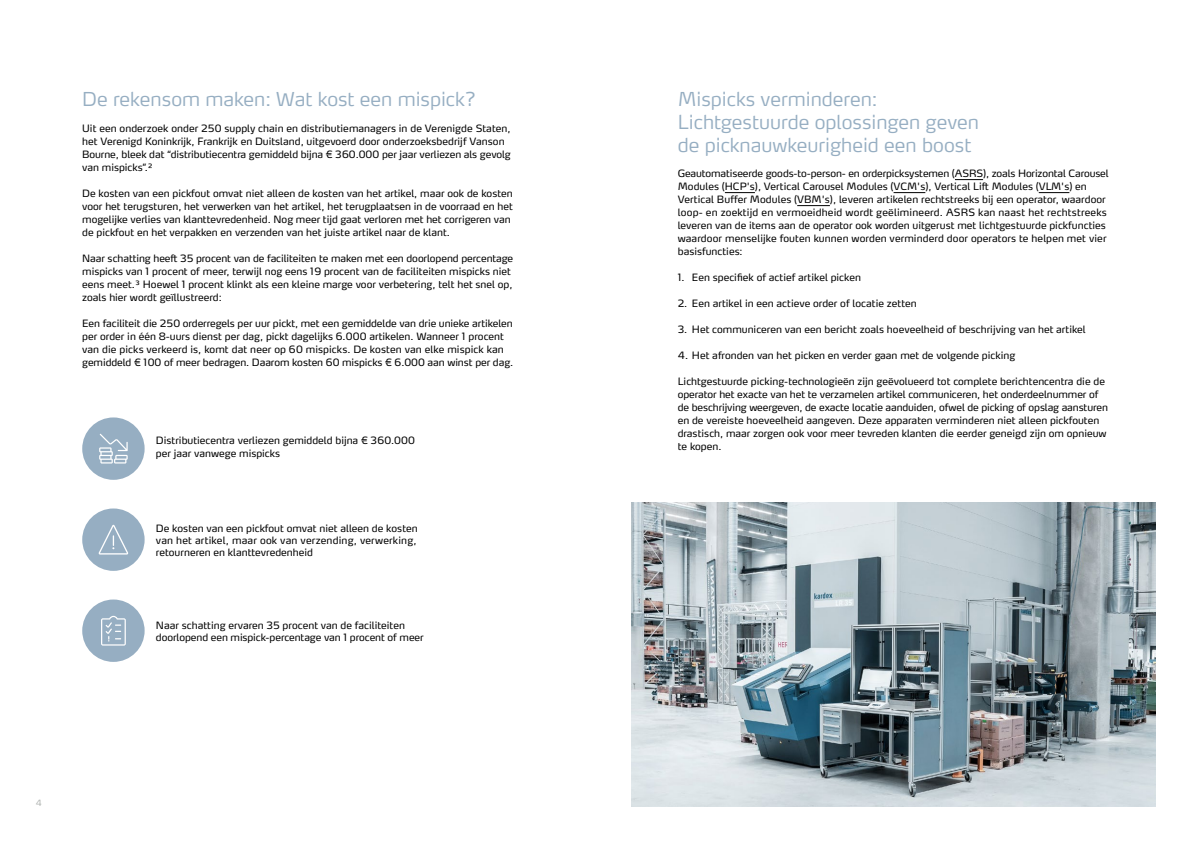
<style>
.page{position:relative;width:1191px;height:842px;background:#fff}
.page>*{position:absolute;margin:0;border:0;box-sizing:border-box;transform-origin:0 0}
.t1{font:300 19px/22.8px "Max Pro";color:#96aec2}
.t2{font:10px/13px "Max Pro";color:#000}
.t3{font:300 8.5px "Max Pro";color:#a8aca9}
</style>
<div class="page">
<div style="left:82px;top:417px;width:63px;height:63px;background:#96aec2;border-radius:50%"></div>
<svg style="left:99px;top:434px;width:29px;height:29px"></svg>
<div style="left:82px;top:508px;width:63px;height:63px;background:#96aec2;border-radius:50%"></div>
<svg style="left:99px;top:525px;width:29px;height:30px"></svg>
<div style="left:82px;top:599px;width:63px;height:63px;background:#96aec2;border-radius:50%"></div>
<svg style="left:101px;top:616px;width:25px;height:30px"></svg>
<svg style="left:955px;top:179px;width:28px;height:1px"></svg>
<hr style="left:725px;top:192px;width:30px;height:1px;background:#000">
<hr style="left:893px;top:192px;width:32px;height:1px;background:#000">
<hr style="left:1038px;top:192px;width:31px;height:1px;background:#000">
<hr style="left:797px;top:205px;width:33px;height:1px;background:#000">
<img style="left:631px;top:502px;width:524px;height:304px">
<h1 class="t1" style="left:82px;top:86px;width:395px">De rekensom maken: Wat kost een mispick?</h1>
<p class="t2" style="left:82px;top:121px;width:430px">Uit een onderzoek onder 250 supply chain en distributiemanagers in de Verenigde Staten, het Verenigd Koninkrijk, Frankrijk en Duitsland, uitgevoerd door onderzoeksbedrijf Vanson Bourne, bleek dat “distributiecentra gemiddeld bijna € 360.000 per jaar verliezen als gevolg van mispicks”.2</p>
<p class="t2" style="left:82px;top:186px;width:432px">De kosten van een pickfout omvat niet alleen de kosten van het artikel, maar ook de kosten voor het terugsturen, het verwerken van het artikel, het terugplaatsen in de voorraad en het mogelijke verlies van klanttevredenheid. Nog meer tijd gaat verloren met het corrigeren van de pickfout en het verpakken en verzenden van het juiste artikel naar de klant.</p>
<p class="t2" style="left:82px;top:251px;width:432px">Naar schatting heeft 35 procent van de faciliteiten te maken met een doorlopend percentage mispicks van 1 procent of meer, terwijl nog eens 19 procent van de faciliteiten mispicks niet eens meet.3 Hoewel 1 procent klinkt als een kleine marge voor verbetering, telt het snel op, zoals hier wordt geïllustreerd:</p>
<p class="t2" style="left:82px;top:316px;width:432px">Een faciliteit die 250 orderregels per uur pickt, met een gemiddelde van drie unieke artikelen per order in één 8-uurs dienst per dag, pickt dagelijks 6.000 artikelen. Wanneer 1 procent van die picks verkeerd is, komt dat neer op 60 mispicks. De kosten van elke mispick kan gemiddeld € 100 of meer bedragen. Daarom kosten 60 mispicks € 6.000 aan winst per dag.</p>
<p class="t2" style="left:156px;top:433px;width:261px">Distributiecentra verliezen gemiddeld bijna € 360.000 per jaar vanwege mispicks</p>
<p class="t2" style="left:156px;top:521px;width:263px;line-height:12px">De kosten van een pickfout omvat niet alleen de kosten van het artikel, maar ook van verzending, verwerking, retourneren en klanttevredenheid</p>
<p class="t2" style="left:156px;top:618px;width:269px;line-height:12px">Naar schatting ervaren 35 procent van de faciliteiten doorlopend een mispick-percentage van 1 procent of meer</p>
<p class="t3" style="left:36px;top:796px;width:8px">4</p>
<h1 class="t1" style="left:677px;top:86px;width:303px">Mispicks verminderen:<br>Lichtgestuurde oplossingen geven de picknauwkeurigheid een boost</h1>
<p class="t2" style="left:677px;top:166px;width:432px">Geautomatiseerde goods-to-person- en orderpicksystemen (ASRS), zoals Horizontal Carousel Modules (HCP's), Vertical Carousel Modules (VCM's), Vertical Lift Modules (VLM's) en Vertical Buffer Modules (VBM's), leveren artikelen rechtstreeks bij een operator, waardoor loop- en zoektijd en vermoeidheid wordt geëlimineerd. ASRS kan naast het rechtstreeks leveren van de items aan de operator ook worden uitgerust met lichtgestuurde pickfuncties waardoor menselijke fouten kunnen worden verminderd door operators te helpen met vier basisfuncties:</p>
<p class="t2" style="left:677px;top:270px;width:185px">1. Een specifiek of actief artikel picken</p>
<p class="t2" style="left:677px;top:296px;width:240px">2. Een artikel in een actieve order of locatie zetten</p>
<p class="t2" style="left:677px;top:322px;width:409px">3. Het communiceren van een bericht zoals hoeveelheid of beschrijving van het artikel</p>
<p class="t2" style="left:677px;top:348px;width:339px">4. Het afronden van het picken en verder gaan met de volgende picking</p>
<p class="t2" style="left:677px;top:374px;width:432px">Lichtgestuurde picking-technologieën zijn geëvolueerd tot complete berichtencentra die de operator het exacte van het te verzamelen artikel communiceren, het onderdeelnummer of de beschrijving weergeven, de exacte locatie aanduiden, ofwel de picking of opslag aansturen en de vereiste hoeveelheid aangeven. Deze apparaten verminderen niet alleen pickfouten drastisch, maar zorgen ook voor meer tevreden klanten die eerder geneigd zijn om opnieuw te kopen.</p>
</div>
